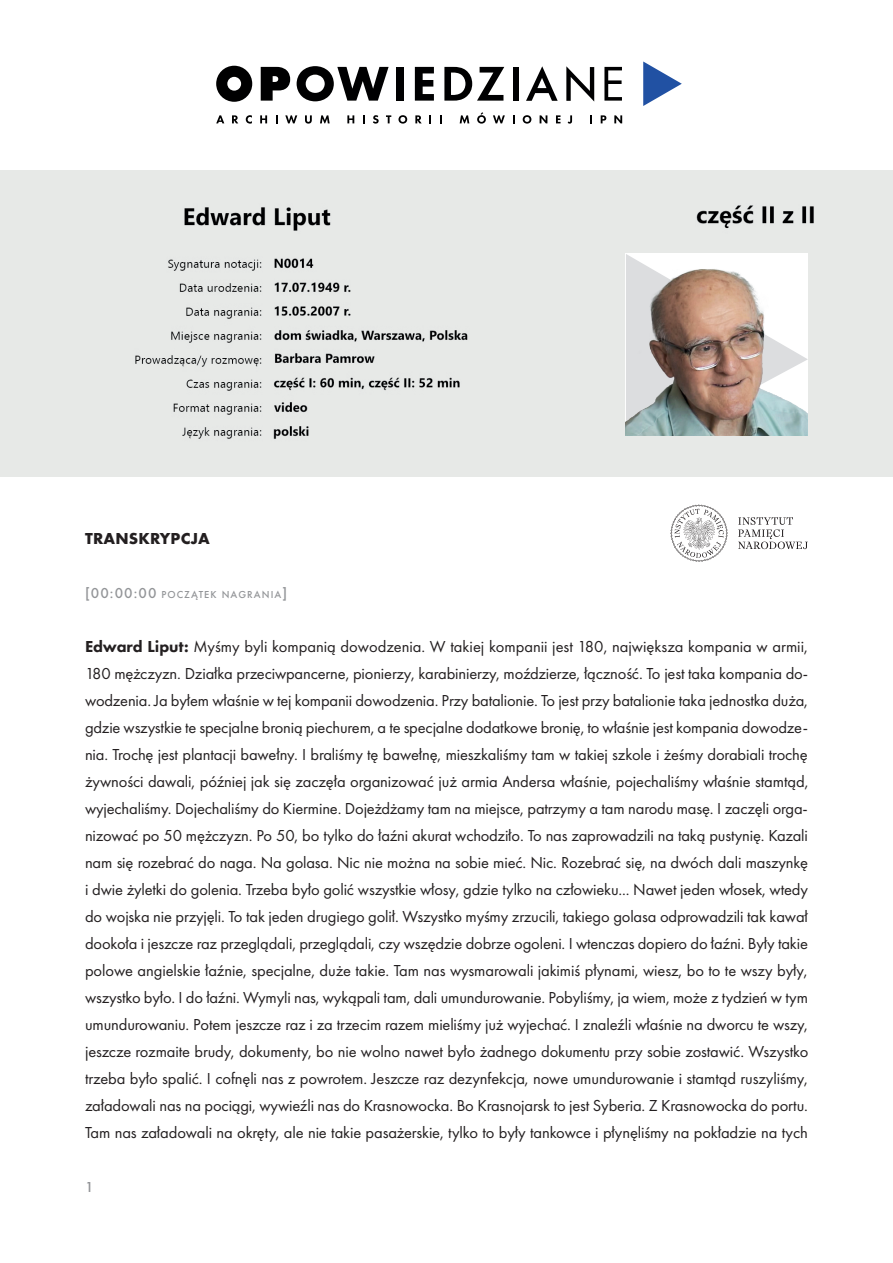
<style>
.page{position:relative;width:893px;height:1263px;background:#fff}
.page>*{position:absolute;margin:0;border:0;box-sizing:border-box;transform-origin:0 0}
.t1{font:16.5px/27px "Futura PT";letter-spacing:-.01em;color:#231f20;text-align:justify}
.t2{font:700 16.5px "Futura PT";letter-spacing:.01em;color:#231f20}
.t3{font:500 15px "Futura PT";color:#939598}
.t4{font:500 10.5px "Futura PT";letter-spacing:.105em;color:#939598}
.s1{font-size:15px}
.s2{font-weight:800}
</style>
<div class="page">
<div style="left:0;top:171px;width:893px;height:306px;background:#e7e9e7"></div>
<svg style="left:261px;top:67px;width:29px;height:34px"></svg>
<svg style="left:297px;top:66px;width:92px;height:35px"></svg>
<div style="left:396px;top:67px;width:8px;height:34px;background:#000001"></div>
<svg style="left:415px;top:67px;width:19px;height:34px"></svg>
<svg style="left:444px;top:67px;width:60px;height:34px"></svg>
<div style="left:513px;top:67px;width:5px;height:34px;background:#000001"></div>
<svg style="left:526px;top:66px;width:32px;height:35px"></svg>
<svg style="left:566px;top:66px;width:28px;height:36px"></svg>
<svg style="left:604px;top:67px;width:18px;height:34px"></svg>
<svg style="left:643px;top:61px;width:39px;height:45px"></svg>
<svg style="left:216px;top:66px;width:36px;height:36px"></svg>
<svg style="left:216px;top:115px;width:8px;height:8px"></svg>
<svg style="left:232px;top:115px;width:6px;height:8px"></svg>
<svg style="left:246px;top:115px;width:6px;height:9px"></svg>
<svg style="left:260px;top:115px;width:7px;height:8px"></svg>
<svg style="left:276px;top:115px;width:2px;height:8px"></svg>
<svg style="left:285px;top:115px;width:12px;height:8px"></svg>
<svg style="left:305px;top:115px;width:7px;height:9px"></svg>
<svg style="left:320px;top:115px;width:10px;height:8px"></svg>
<svg style="left:347px;top:115px;width:7px;height:8px"></svg>
<svg style="left:363px;top:115px;width:2px;height:8px"></svg>
<svg style="left:373px;top:115px;width:6px;height:9px"></svg>
<svg style="left:386px;top:115px;width:5px;height:8px"></svg>
<svg style="left:398px;top:115px;width:9px;height:9px"></svg>
<svg style="left:415px;top:115px;width:7px;height:8px"></svg>
<svg style="left:440px;top:115px;width:2px;height:8px"></svg>
<svg style="left:460px;top:115px;width:9px;height:8px"></svg>
<svg style="left:477px;top:112px;width:9px;height:12px"></svg>
<svg style="left:493px;top:115px;width:12px;height:8px"></svg>
<svg style="left:523px;top:115px;width:8px;height:9px"></svg>
<svg style="left:540px;top:115px;width:7px;height:8px"></svg>
<svg style="left:556px;top:115px;width:4px;height:8px"></svg>
<svg style="left:568px;top:115px;width:4px;height:9px"></svg>
<svg style="left:590px;top:115px;width:2px;height:8px"></svg>
<svg style="left:601px;top:115px;width:5px;height:8px"></svg>
<svg style="left:614px;top:115px;width:8px;height:8px"></svg>
<svg style="left:670px;top:505px;width:58px;height:57px"></svg>
<svg style="left:738px;top:517px;width:70px;height:32px"></svg>
<img style="left:626px;top:254px;width:182px;height:182px">
<p class="t2" style="left:85px;top:528px;width:126px">TRANSKRYPCJA</p>
<p class="t4" style="left:85px;top:588px;width:204px"><span class="s1">[00:00:00</span> POCZĄTEK NAGRANIA<span class="s1">]</span></p>
<p class="t1" style="left:85px;top:633px;width:725px"><span class="s2">Edward Liput:</span> Myśmy byli kompanią dowodzenia. W takiej kompanii jest 180, największa kompania w armii, 180 mężczyzn. Działka przeciwpancerne, pionierzy, karabinierzy, moździerze, łączność. To jest taka kompania do&shy;wodzenia. Ja byłem właśnie w tej kompanii dowodzenia. Przy batalionie. To jest przy batalionie taka jednostka duża, gdzie wszystkie te specjalne bronią piechurem, a te specjalne dodatkowe bronię, to właśnie jest kompania dowodze&shy;nia. Trochę jest plantacji bawełny. I braliśmy tę bawełnę, mieszkaliśmy tam w takiej szkole i żeśmy dorabiali trochę żywności dawali, później jak się zaczęła organizować już armia Andersa właśnie, pojechaliśmy właśnie stamtąd, wyjechaliśmy. Dojechaliśmy do Kiermine. Dojeżdżamy tam na miejsce, patrzymy a tam narodu masę. I zaczęli orga&shy;nizować po 50 mężczyzn. Po 50, bo tylko do łaźni akurat wchodziło. To nas zaprowadzili na taką pustynię. Kazali nam się rozebrać do naga. Na golasa. Nic nie można na sobie mieć. Nic. Rozebrać się, na dwóch dali maszynkę i dwie żyletki do golenia. Trzeba było golić wszystkie włosy, gdzie tylko na człowieku... Nawet jeden włosek, wtedy do wojska nie przyjęli. To tak jeden drugiego golił. Wszystko myśmy zrzucili, takiego golasa odprowadzili tak kawał dookoła i jeszcze raz przeglądali, przeglądali, czy wszędzie dobrze ogoleni. I wtenczas dopiero do łaźni. Były takie polowe angielskie łaźnie, specjalne, duże takie. Tam nas wysmarowali jakimiś płynami, wiesz, bo to te wszy były, wszystko było. I do łaźni. Wymyli nas, wykąpali tam, dali umundurowanie. Pobyliśmy, ja wiem, może z tydzień w tym umundurowaniu. Potem jeszcze raz i za trzecim razem mieliśmy już wyjechać. I znaleźli właśnie na dworcu te wszy, jeszcze rozmaite brudy, dokumenty, bo nie wolno nawet było żadnego dokumentu przy sobie zostawić. Wszystko trzeba było spalić. I cofnęli nas z powrotem. Jeszcze raz dezynfekcja, nowe umundurowanie i stamtąd ruszyliśmy, załadowali nas na pociągi, wywieźli nas do Krasnowocka. Bo Krasnojarsk to jest Syberia. Z Krasnowocka do portu.<br>Tam nas załadowali na okręty, ale nie takie pasażerskie, tylko to były tankowce i płynęliśmy na pokładzie na tych</p>
<p class="t3" style="left:85px;top:1178px;width:10px">1</p>
</div>
